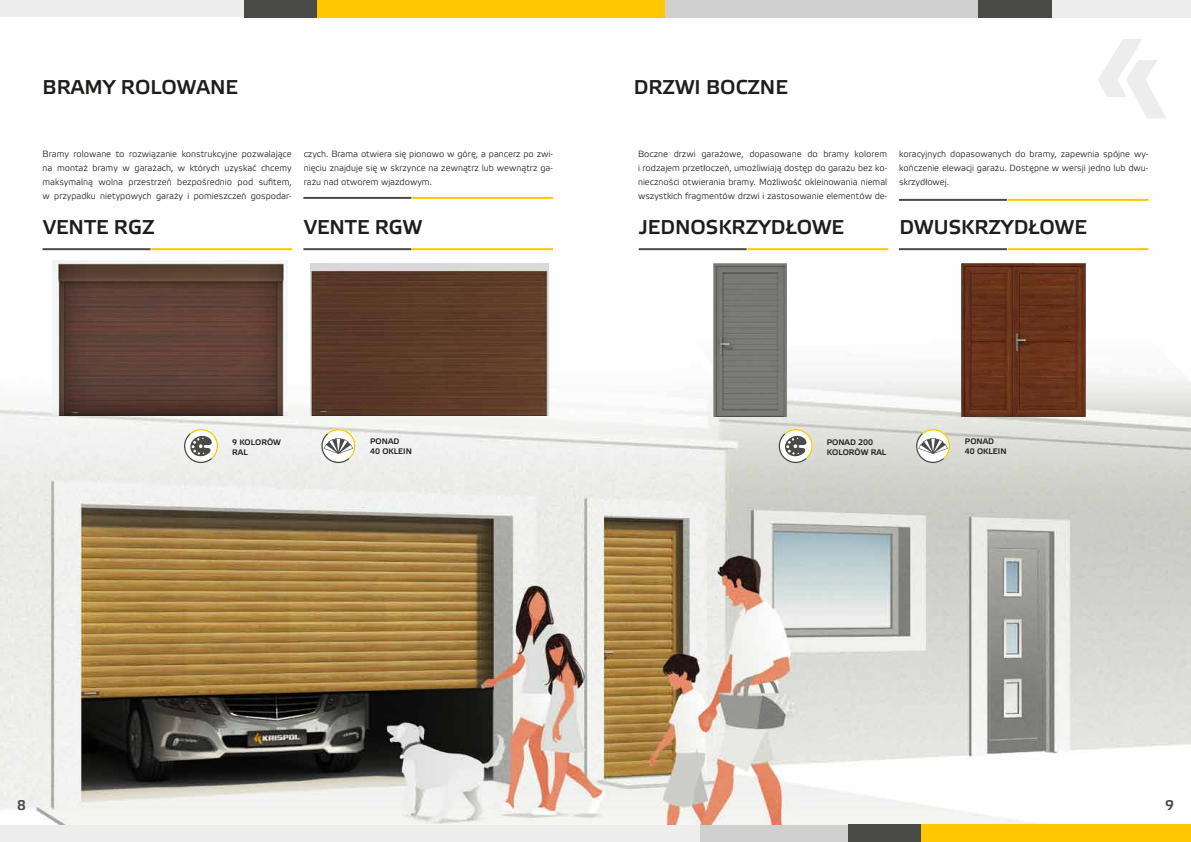
<style>
.page{position:relative;width:1191px;height:842px;background:#fff}
.page>*{position:absolute;margin:0;border:0;box-sizing:border-box;transform-origin:0 0}
.t1{font:700 20px "Elektra Light Pro";color:#1d1d1b}
.t2{font:700 14px "Elektra Light Pro";color:#4a4a49}
.t3{font:9px/14px "Elektra Light Pro";color:#1d1d1b;text-align:justify}
.t4{font:700 8px/9.6px "Elektra Light Pro";color:#1d1d1b}
</style>
<div class="page">
<img style="left:0;top:196px;width:1191px;height:629px">
<div style="left:0;top:825px;width:700px;height:17px;background:#ededed"></div>
<div style="left:700px;top:825px;width:148px;height:17px;background:#d0d0d0"></div>
<div style="left:848px;top:825px;width:73px;height:17px;background:#4a4a49"></div>
<div style="left:921px;top:825px;width:270px;height:17px;background:#fec700"></div>
<div style="left:0;top:0;width:244px;height:17px;background:#ededed"></div>
<div style="left:665px;top:0;width:313px;height:17px;background:#d0d0d0"></div>
<div style="left:244px;top:0;width:73px;height:17px;background:#4a4a49"></div>
<div style="left:317px;top:0;width:348px;height:17px;background:#fec700"></div>
<div style="left:978px;top:0;width:74px;height:17px;background:#4a4a49"></div>
<div style="left:1052px;top:0;width:139px;height:17px;background:#ededed"></div>
<svg style="left:1098px;top:39px;width:68px;height:79px"></svg>
<hr style="left:899px;top:199px;width:108px;height:2px;background:#4a4a49">
<hr style="left:1007px;top:199px;width:141px;height:2px;background:#fec700">
<hr style="left:303px;top:197px;width:108px;height:2px;background:#4a4a49">
<hr style="left:412px;top:197px;width:141px;height:2px;background:#fec700">
<hr style="left:43px;top:248px;width:107px;height:2px;background:#4a4a49">
<hr style="left:151px;top:248px;width:141px;height:2px;background:#fec700">
<hr style="left:638px;top:248px;width:108px;height:2px;background:#4a4a49">
<hr style="left:747px;top:248px;width:141px;height:2px;background:#fec700">
<hr style="left:303px;top:248px;width:108px;height:2px;background:#4a4a49">
<hr style="left:412px;top:248px;width:141px;height:2px;background:#fec700">
<hr style="left:899px;top:248px;width:108px;height:2px;background:#4a4a49">
<hr style="left:1007px;top:248px;width:141px;height:2px;background:#fec700">
<img style="left:52px;top:261px;width:236px;height:154px">
<img style="left:311px;top:264px;width:237px;height:151px">
<img style="left:713px;top:264px;width:73px;height:152px">
<img style="left:961px;top:264px;width:125px;height:152px">
<svg style="left:184px;top:429px;width:34px;height:35px"></svg>
<svg style="left:321px;top:429px;width:35px;height:35px"></svg>
<svg style="left:778px;top:429px;width:35px;height:35px"></svg>
<svg style="left:915px;top:429px;width:35px;height:35px"></svg>
<h1 class="t1" style="left:43px;top:76px;width:197px">BRAMY ROLOWANE</h1>
<h1 class="t1" style="left:634px;top:76px;width:14px">DRZWI</h1>
<h1 class="t1" style="left:706px;top:76px;width:15px">BOCZNE</h1>
<p class="t3" style="left:43px;top:147px;width:251px">Bramy rolowane to rozwiązanie konstrukcyjne pozwalające na montaż bramy w garażach, w których uzyskać chcemy maksymalną wolna przestrzeń bezpośrednio pod sufitem, w przypadku nietypowych garaży i pomieszczeń gospodar-</p>
<p class="t3" style="left:304px;top:147px;width:251px">czych. Brama otwiera się pionowo w górę, a pancerz po zwi&shy;nięciu znajduje się w skrzynce na zewnątrz lub wewnątrz ga&shy;rażu nad otworem wjazdowym.</p>
<p class="t3" style="left:638px;top:147px;width:251px">Boczne drzwi garażowe, dopasowane do bramy kolorem i rodzajem przetłoczeń, umożliwiają dostęp do garażu bez ko&shy;nieczności otwierania bramy. Możliwość okleinowania niemal wszystkich fragmentów drzwi i zastosowanie elementów de-</p>
<p class="t3" style="left:899px;top:147px;width:251px">koracyjnych dopasowanych do bramy, zapewnia spójne wy&shy;kończenie elewacji garażu. Dostępne w wersji jedno lub dwu&shy;skrzydłowej.</p>
<h1 class="t1" style="left:43px;top:216px;width:113px">VENTE RGZ</h1>
<h1 class="t1" style="left:304px;top:216px;width:120px">VENTE RGW</h1>
<h1 class="t1" style="left:638px;top:216px;width:15px">JEDNOSKRZYDŁOWE</h1>
<h1 class="t1" style="left:899px;top:216px;width:16px">DWUSKRZYDŁOWE</h1>
<p class="t4" style="left:232px;top:438px;width:50px">9 KOLORÓW<br>RAL</p>
<p class="t4" style="left:370px;top:437px;width:43px">PONAD<br>40 OKLEIN</p>
<p class="t4" style="left:827px;top:438px;width:61px">PONAD 200<br>KOLORÓW RAL</p>
<p class="t4" style="left:965px;top:437px;width:43px">PONAD<br>40 OKLEIN</p>
<h2 class="t2" style="left:17px;top:797px;width:10px">8</h2>
<h2 class="t2" style="left:1165px;top:797px;width:10px">9</h2>
</div>
